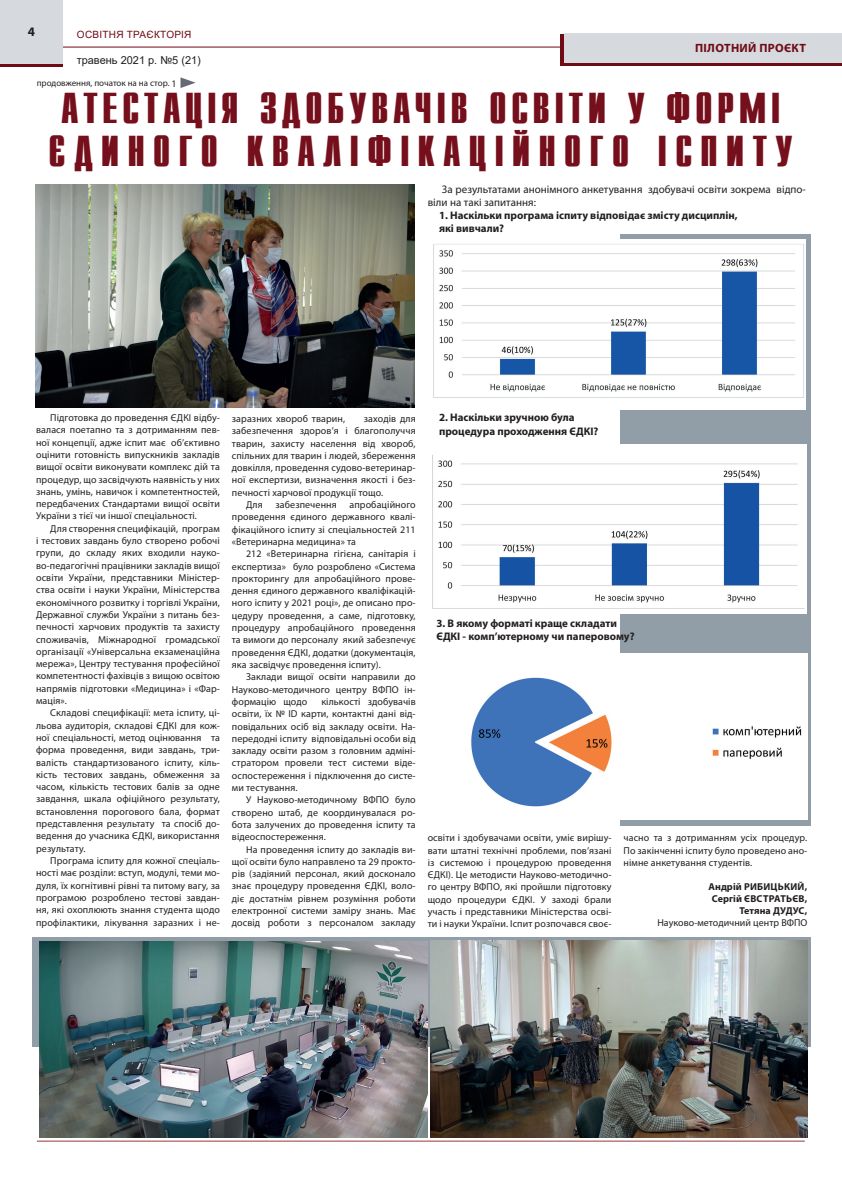
<style>
.page{position:relative;width:842px;height:1191px;background:#fff}
.page>*{position:absolute;margin:0;border:0;box-sizing:border-box;transform-origin:0 0}
.t1{font:700 36px/43.2px "Compact";letter-spacing:.15em;color:#750f1b;text-align:center}
.t2{font:700 13px "Myriad Pro";color:#231f20}
.t3{font:700 12px "Myriad Pro";letter-spacing:.025em;color:#6e0b15}
.t4{font:700 11px/13.2px "Myriad Pro";color:#231f20}
.t5{font:11px/13.2px "Myriad Pro";letter-spacing:.005em;color:#231f20}
.t6{font:11px "Arial";color:#231f20}
.t7{font:10px/12.3px "Myriad Pro";letter-spacing:.01em;color:#231f20;text-align:justify}
.t8{font:700 10px/12px "Myriad Pro";letter-spacing:.01em;color:#231f20;text-align:right}
.t9{font:10px "Arial";letter-spacing:.035em;color:#6e0b15}
.t10{font:9px "Myriad Pro";color:#231f20}
.s1{font-size:10px}
</style>
<div class="page">
<hr style="left:57px;top:47px;width:511px;height:1px;background:#6e0b15">
<svg style="left:561px;top:34px;width:281px;height:31px"></svg>
<div style="left:0;top:0;width:62px;height:67px;background:#6e0b15"></div>
<div style="left:564px;top:33px;width:278px;height:29px;background:#d6d9de"></div>
<div style="left:0;top:0;width:62px;height:64px;background:#d6d9de"></div>
<div style="left:620px;top:234px;width:191px;height:591px;background:#919ea8"></div>
<div style="left:32px;top:937px;width:779px;height:109px;background:#919ea8"></div>
<img style="left:433px;top:240px;width:372px;height:169px">
<img style="left:432px;top:444px;width:374px;height:170px">
<img style="left:471px;top:653px;width:336px;height:166px">
<img style="left:35px;top:184px;width:379px;height:223px">
<img style="left:39px;top:941px;width:389px;height:196px">
<img style="left:430px;top:941px;width:377px;height:196px">
<hr style="left:37px;top:1140px;width:768px;height:1px;background:#953639">
<svg style="left:180px;top:77px;width:16px;height:11px"></svg>
<h2 class="t2" style="left:28px;top:23px;width:9px">4</h2>
<p class="t9" style="left:77px;top:27px;width:116px">ОСВІТНЯ ТРАЄКТОРІЯ</p>
<p class="t6" style="left:77px;top:53px;width:126px">травень 2021 р. №5 (21)</p>
<p class="t10" style="left:37px;top:77px;width:141px">продовження, початок на на стор. <span class="s1">1</span></p>
<p class="t3" style="left:695px;top:40px;width:112px">ПІЛОТНИЙ ПРОЄКТ</p>
<h1 class="t1" style="left:49px;top:87px;width:746px">АТЕСТАЦІЯ ЗДОБУВАЧІВ ОСВІТИ У ФОРМІ<br>ЄДИНОГО КВАЛІФІКАЦІЙНОГО ІСПИТУ</h1>
<p class="t5" style="left:428px;top:182px;width:380px;text-indent:14px">За результатами анонімного анкетування здобувачі освіти зокрема відпо&shy;віли на такі запитання:</p>
<p class="t4" style="left:439px;top:208px;width:300px">1. Наскільки програма іспиту відповідає змісту дисциплін, які вивчали?</p>
<p class="t7" style="left:36px;top:411px;width:185px;text-indent:14px">Підготовка до проведення ЄДКІ відбу&shy;валася поетапно та з дотриманням пев&shy;ної концепції, адже іспит має об’єктивно оцінити готовність випускників закладів вищої освіти виконувати комплекс дій та процедур, що засвідчують наявність у них знань, умінь, навичок і компетентностей, передбачених Стандартами вищої освіти України з тієї чи іншої спеціальності.</p>
<p class="t7" style="left:36px;top:522px;width:185px;text-indent:14px">Для створення специфікацій, програм і тестових завдань було створено робочі групи, до складу яких входили науко&shy;во-педагогічні працівники закладів вищої освіти України, представники Міністер&shy;ства освіти і науки України, Міністерства економічного розвитку і торгівлі України, Державної служби України з питань без&shy;печності харчових продуктів та захисту споживачів, Міжнародної громадської організації «Універсальна екзаменаційна мережа», Центру тестування професійної компетентності фахівців з вищою освітою напрямів підготовки «Медицина» і «Фар&shy;мація».</p>
<p class="t7" style="left:36px;top:706px;width:185px;text-indent:14px">Складові специфікації: мета іспиту, ці&shy;льова аудиторія, складові ЄДКІ для кож&shy;ної спеціальності, метод оцінювання та форма проведення, види завдань, три&shy;валість стандартизованого іспиту, кіль&shy;кість тестових завдань, обмеження за часом, кількість тестових балів за одне завдання, шкала офіційного результату, встановлення порогового бала, формат представлення результату та спосіб до&shy;ведення до учасника ЄДКІ, використання результату.</p>
<p class="t7" style="left:36px;top:854px;width:185px;text-indent:14px">Програма іспиту для кожної спеціаль&shy;ності має розділи: вступ, модулі, теми мо&shy;дуля, їх когнітивні рівні та питому вагу, за програмою розроблено тестові завдан&shy;ня, які охоплюють знання студента щодо профілактики, лікування заразних і не-</p>
<p class="t4" style="left:439px;top:409px;width:161px;line-height:14.4px">2. Наскільки зручною була процедура проходження ЄДКІ?</p>
<p class="t7" style="left:232px;top:412px;width:115px">заразних хвороб тварин,</p>
<p class="t7" style="left:364px;top:412px;width:53px">заходів для</p>
<p class="t7" style="left:232px;top:424px;width:185px">забезпечення здоров’я і благополуччя</p>
<p class="t7" style="left:232px;top:437px;width:185px">тварин, захисту населення від хвороб,</p>
<p class="t7" style="left:232px;top:449px;width:185px">спільних для тварин і людей, збереження</p>
<p class="t7" style="left:232px;top:461px;width:185px">довкілля, проведення судово-ветеринар-</p>
<p class="t7" style="left:232px;top:474px;width:185px">ної експертизи, визначення якості і без-</p>
<p class="t7" style="left:232px;top:486px;width:153px">печності харчової продукції тощо.</p>
<p class="t7" style="left:246px;top:498px;width:18px">Для</p>
<p class="t7" style="left:275px;top:498px;width:63px">забезпечення</p>
<p class="t7" style="left:232px;top:498px;width:185px;text-indent:118px">апробаційного проведення єдиного державного квалі&shy;фікаційного іспиту зі спеціальностей 211 «Ветеринарна медицина» та</p>
<p class="t7" style="left:232px;top:547px;width:185px;text-indent:14px">212 «Ветеринарна гігієна, санітарія і експертиза» було розроблено «Система прокторингу для апробаційного прове&shy;дення єдиного державного кваліфікацій&shy;ного іспиту у 2021 році», де описано про&shy;цедуру проведення, а саме, підготовку, процедуру апробаційного проведення та вимоги до персоналу який забезпечує проведення ЄДКІ, додатки (документація, яка засвідчує проведення іспиту).</p>
<p class="t7" style="left:232px;top:670px;width:185px;text-indent:14px">Заклади вищої освіти направили до Науково-методичного центру ВФПО ін&shy;формацію щодо</p>
<p class="t4" style="left:436px;top:616px;width:200px">3. В якому форматі краще складати<br>ЄДКІ - комп’ютерному чи паперовому?</p>
<p class="t7" style="left:232px;top:695px;width:185px;text-indent:89px">кількості здобувачів освіти, їх № ID карти, контактні дані від&shy;повідальних осіб від закладу освіти. На&shy;передодні іспиту відповідальні особи від закладу освіти разом з головним адміні&shy;стратором провели тест системи віде&shy;оспостереження і підключення до систе&shy;ми тестування.</p>
<p class="t7" style="left:232px;top:793px;width:185px;text-indent:14px">У Науково-методичному ВФПО було створено штаб, де координувалася ро&shy;бота залучених до проведення іспиту та відеоспостереження.</p>
<p class="t7" style="left:232px;top:843px;width:185px;text-indent:14px">На проведення іспиту до закладів ви&shy;щої освіти було направлено та 29 прокто&shy;рів (задіяний персонал, який досконало знає процедуру проведення ЄДКІ, воло&shy;діє достатнім рівнем розуміння роботи електронної системи заміру знань. Має досвід роботи з персоналом закладу</p>
<p class="t7" style="left:428px;top:831px;width:185px">освіти і здобувачами освіти, уміє вирішу&shy;вати штатні технічні проблеми, пов’язані із системою і процедурою проведення ЄДКІ). Це методисти Науково-методично&shy;го центру ВФПО, які пройшли підготовку щодо процедури ЄДКІ. У заході брали участь і представники Міністерства осві&shy;ти і науки України. Іспит розпочався своє-</p>
<p class="t7" style="left:623px;top:831px;width:185px">часно та з дотриманням усіх процедур.<br>По закінченні іспиту було проведено ано&shy;німне анкетування студентів.</p>
<p class="t8" style="left:708px;top:880px;width:100px">Андрій РИБИЦЬКИЙ,<br>Сергій ЄВСТРАТЬЄВ,<br>Тетяна ДУДУС,</p>
<p class="t7" style="left:657px;top:916px;width:151px">Науково-методичний центр ВФПО</p>
</div>
